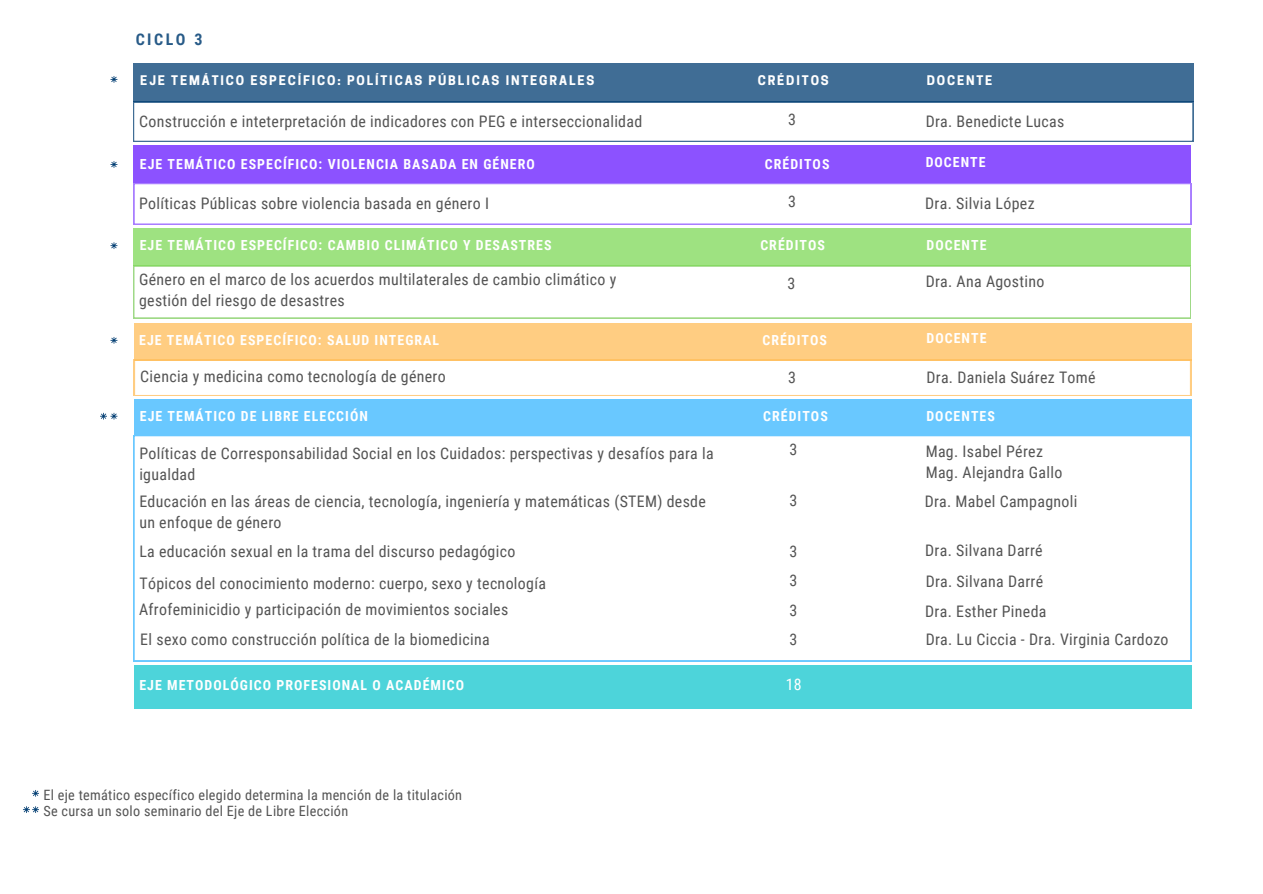
<style>
.page{position:relative;width:1263px;height:894px;background:#fff}
.page>*{position:absolute;margin:0;border:0;box-sizing:border-box;transform-origin:0 0}
.t1{font:700 16.05px "Roboto Condensed";letter-spacing:.16em;color:#003d72}
.t2{font:15.9px/20.9px "Roboto Condensed";letter-spacing:.02em;color:#545454}
.t3{font:15.9px "Roboto Condensed";color:#fff}
.t4{font:14.25px "Roboto Condensed";letter-spacing:.02em;color:#545454}
.t5{font:700 13.8px "Roboto Condensed";letter-spacing:.075em;color:#fff}
.t6{font:700 12.45px "Cooper Hewitt";letter-spacing:.15em;color:#fff}
</style>
<div class="page">
<div style="left:133px;top:63px;width:1060px;height:39px;background:#406d95"></div>
<div style="left:134px;top:664px;width:1057px;height:44px;background:#4dd4da"></div>
<svg style="left:133px;top:102px;width:1060px;height:40px"></svg>
<div style="left:134px;top:146px;width:1057px;height:37px;background:#8c52ff"></div>
<svg style="left:134px;top:183px;width:1057px;height:41px"></svg>
<svg style="left:133px;top:265px;width:1058px;height:53px"></svg>
<div style="left:134px;top:228px;width:1057px;height:38px;background:#9ee281"></div>
<svg style="left:32px;top:790px;width:7px;height:6px"></svg>
<svg style="left:134px;top:435px;width:1057px;height:226px"></svg>
<div style="left:134px;top:399px;width:1057px;height:36px;background:#69c8ff"></div>
<svg style="left:110px;top:161px;width:7px;height:7px"></svg>
<svg style="left:110px;top:242px;width:7px;height:7px"></svg>
<svg style="left:110px;top:337px;width:7px;height:6px"></svg>
<svg style="left:23px;top:806px;width:16px;height:6px"></svg>
<svg style="left:134px;top:360px;width:1057px;height:36px"></svg>
<div style="left:134px;top:323px;width:1057px;height:37px;background:#ffcd82"></div>
<svg style="left:110px;top:76px;width:7px;height:7px"></svg>
<svg style="left:100px;top:413px;width:17px;height:6px"></svg>
<p class="t1" style="left:135px;top:30px;width:69px">CICLO 3</p>
<h1 class="t6" style="left:140px;top:75px;width:455px">EJE TEMÁTICO ESPECÍFICO: POLÍTICAS PÚBLICAS INTEGRALES</h1>
<h1 class="t6" style="left:758px;top:75px;width:73px">CRÉDITOS</h1>
<h1 class="t6" style="left:927px;top:75px;width:67px">DOCENTE</h1>
<p class="t2" style="left:139px;top:111px;width:505px">Construcción e inteterpretación de indicadores con PEG e interseccionalidad</p>
<p class="t5" style="left:140px;top:156px;width:397px">EJE TEMÁTICO ESPECÍFICO: VIOLENCIA BASADA EN GÉNERO</p>
<p class="t5" style="left:765px;top:156px;width:66px">CRÉDITOS</p>
<p class="t2" style="left:139px;top:193px;width:351px">Políticas Públicas sobre violencia basada en género I</p>
<p class="t5" style="left:140px;top:237px;width:413px">EJE TEMÁTICO ESPECÍFICO: CAMBIO CLIMÁTICO Y DESASTRES</p>
<p class="t5" style="left:760px;top:237px;width:66px">CRÉDITOS</p>
<p class="t2" style="left:139px;top:269px;width:479px">Género en el marco de los acuerdos multilaterales de cambio climático y gestión del riesgo de desastres</p>
<p class="t2" style="left:788px;top:109px;width:9px">3</p>
<h3 class="t2" style="left:926px;top:111px;width:140px">Dra. Benedicte Lucas</h3>
<p class="t5" style="left:926px;top:154px;width:61px">DOCENTE</p>
<h2 class="t2" style="left:788px;top:191px;width:9px">3</h2>
<h3 class="t2" style="left:925px;top:193px;width:111px">Dra. Silvia López</h3>
<p class="t5" style="left:926px;top:237px;width:61px">DOCENTE</p>
<h2 class="t2" style="left:926px;top:271px;width:120px">Dra. Ana Agostino</h2>
<p class="t2" style="left:787px;top:272px;width:9px">3</p>
<h2 class="t5" style="left:139px;top:332px;width:302px">EJE TEMÁTICO ESPECÍFICO: SALUD INTEGRAL</h2>
<h2 class="t5" style="left:762px;top:332px;width:66px">CRÉDITOS</h2>
<p class="t5" style="left:926px;top:330px;width:61px">DOCENTE</p>
<h2 class="t2" style="left:140px;top:366px;width:307px">Ciencia y medicina como tecnología de género</h2>
<h2 class="t2" style="left:788px;top:367px;width:9px">3</h2>
<h2 class="t2" style="left:926px;top:367px;width:171px">Dra. Daniela Suárez Tomé</h2>
<h2 class="t5" style="left:140px;top:408px;width:230px">EJE TEMÁTICO DE LIBRE ELECCIÓN</h2>
<h2 class="t5" style="left:763px;top:408px;width:66px">CRÉDITOS</h2>
<h2 class="t5" style="left:926px;top:408px;width:70px">DOCENTES</h2>
<h3 class="t2" style="left:139px;top:443px;width:576px">Políticas de Corresponsabilidad Social en los Cuidados: perspectivas y desafíos para la igualdad</h3>
<h3 class="t2" style="left:139px;top:491px;width:568px">Educación en las áreas de ciencia, tecnología, ingeniería y matemáticas (STEM) desde un enfoque de género</h3>
<h2 class="t2" style="left:789px;top:439px;width:9px">3</h2>
<p class="t2" style="left:789px;top:489px;width:9px">3</p>
<h2 class="t2" style="left:926px;top:441px;width:138px">Mag. Isabel Pérez<br>Mag. Alejandra Gallo</h2>
<h3 class="t2" style="left:925px;top:491px;width:154px">Dra. Mabel Campagnoli</h3>
<h3 class="t2" style="left:139px;top:541px;width:377px">La educación sexual en la trama del discurso pedagógico</h3>
<h2 class="t2" style="left:789px;top:540px;width:9px">3</h2>
<p class="t2" style="left:925px;top:540px;width:119px">Dra. Silvana Darré</p>
<h2 class="t2" style="left:139px;top:572px;width:408px">Tópicos del conocimiento moderno: cuerpo, sexo y tecnología</h2>
<h3 class="t2" style="left:789px;top:570px;width:9px">3</h3>
<h2 class="t2" style="left:926px;top:571px;width:119px">Dra. Silvana Darré</h2>
<h2 class="t2" style="left:139px;top:599px;width:371px">Afrofeminicidio y participación de movimientos sociales</h2>
<h2 class="t2" style="left:789px;top:600px;width:9px">3</h2>
<h2 class="t2" style="left:925px;top:601px;width:123px">Dra. Esther Pineda</h2>
<p class="t2" style="left:140px;top:629px;width:351px">El sexo como construcción política de la biomedicina</p>
<p class="t2" style="left:789px;top:629px;width:9px">3</p>
<p class="t2" style="left:926px;top:629px;width:244px">Dra. Lu Ciccia - Dra. Virginia Cardozo</p>
<p class="t5" style="left:139px;top:677px;width:326px">EJE METODOLÓGICO PROFESIONAL O ACADÉMICO</p>
<h2 class="t4" style="left:43px;top:786px;width:420px">El eje temático específico elegido determina la mención de la titulación</h2>
<h2 class="t4" style="left:43px;top:802px;width:306px">Se cursa un solo seminario del Eje de Libre Elección</h2>
<p class="t3" style="left:786px;top:674px;width:18px">18</p>
</div>
